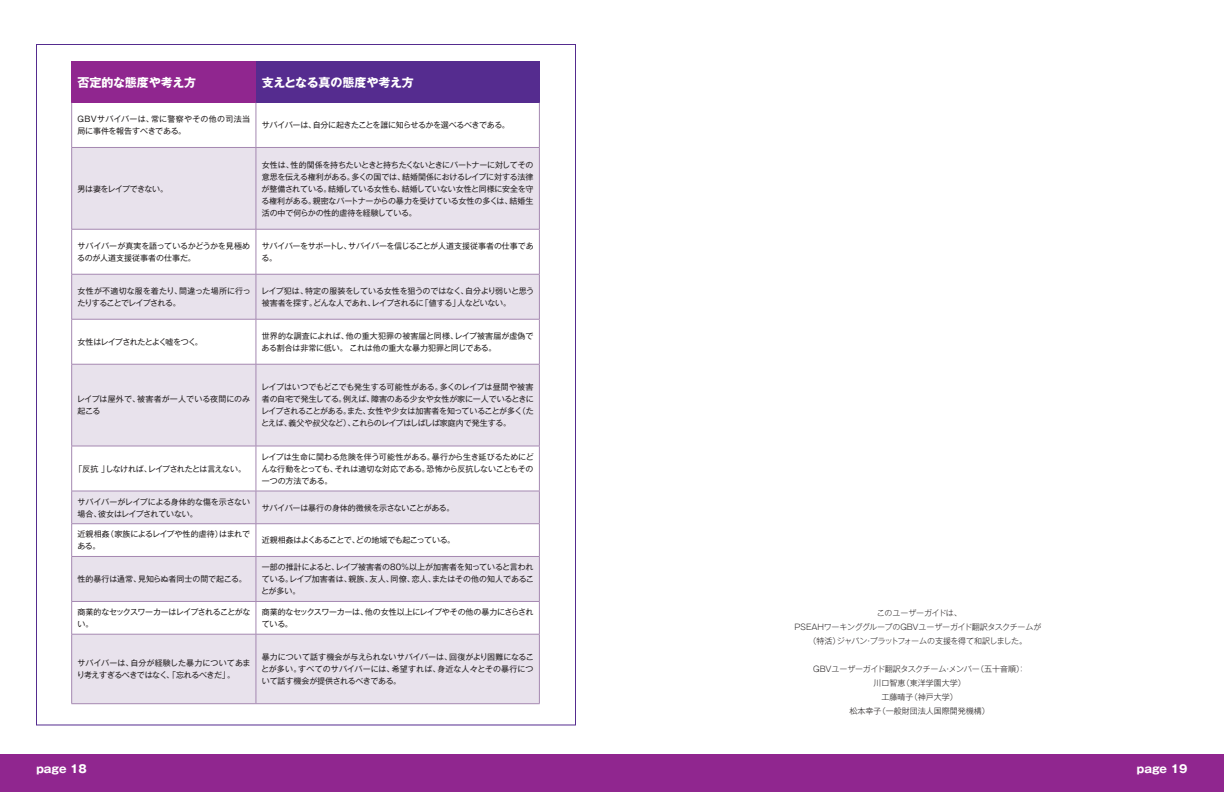
<style>
.page{position:relative;width:1224px;height:792px;background:#fff}
.page>*{position:absolute;margin:0;border:0;box-sizing:border-box;transform-origin:0 0}
.t1{font:700 12px "Gothic MB101 Pr 6 N";letter-spacing:-.02em;color:#fff}
.t2{font:700 12px "Gothic MB101 Pr 6 N";color:#fff}
.t3{font:700 11px "Gothic MB101 Pr 6 N";color:#fff}
.t4{font:8px/12px "Gothic MB101 Pr 6 N";letter-spacing:-.025em;color:#231f20}
.t5{font:300 8px "P Gothic MB101 Pr 6 N";letter-spacing:-.01em;color:#231f20}
.t6{font:8px/12px "Gothic MB101 Pr 6 N";letter-spacing:-.005em;color:#231f20}
.t7{font:8px/12px "Gothic MB101 Pr 6 N";letter-spacing:-.055em;color:#231f20}
.t8{font:8px/12px "Gothic MB101 Pr 6 N";letter-spacing:.02em;color:#231f20}
.t9{font:300 8px "P Gothic MB101 Pr 6 N";letter-spacing:-.055em;color:#231f20}
.t10{font:8px/12px "Gothic MB101 Pr 6 N";letter-spacing:.005em;color:#231f20}
.t11{font:8px "Gothic MB101 Pr 6 N";letter-spacing:-.06em;color:#231f20}
.t12{font:8px "Gothic MB101 Pr 6 N";letter-spacing:-.085em;color:#231f20}
</style>
<div class="page">
<div style="left:72px;top:62px;width:184px;height:41px;background:#90268f"></div>
<div style="left:256px;top:62px;width:283px;height:41px;background:#552c8f"></div>
<svg style="left:72px;top:148px;width:467px;height:555px;fill:#e8e2ec"></svg>
<hr style="left:71px;top:103px;width:1px;height:44px;background:#a588b1">
<hr style="left:256px;top:103px;width:1px;height:44px;background:#a588b1">
<hr style="left:539px;top:103px;width:1px;height:44px;background:#a588b1">
<hr style="left:71px;top:147px;width:185px;height:1px;background:#a588b1">
<hr style="left:71px;top:148px;width:1px;height:81px;background:#a588b1">
<hr style="left:256px;top:147px;width:284px;height:1px;background:#a588b1">
<hr style="left:256px;top:148px;width:1px;height:81px;background:#a588b1">
<hr style="left:539px;top:148px;width:1px;height:81px;background:#a588b1">
<hr style="left:71px;top:229px;width:185px;height:1px;background:#a588b1">
<hr style="left:71px;top:229px;width:1px;height:45px;background:#a588b1">
<hr style="left:256px;top:229px;width:284px;height:1px;background:#a588b1">
<hr style="left:256px;top:229px;width:1px;height:45px;background:#a588b1">
<hr style="left:539px;top:229px;width:1px;height:45px;background:#a588b1">
<hr style="left:71px;top:274px;width:185px;height:1px;background:#a588b1">
<hr style="left:71px;top:274px;width:1px;height:45px;background:#a588b1">
<hr style="left:256px;top:274px;width:284px;height:1px;background:#a588b1">
<hr style="left:256px;top:274px;width:1px;height:45px;background:#a588b1">
<hr style="left:539px;top:274px;width:1px;height:45px;background:#a588b1">
<hr style="left:71px;top:319px;width:185px;height:1px;background:#a588b1">
<hr style="left:71px;top:319px;width:1px;height:45px;background:#a588b1">
<hr style="left:256px;top:319px;width:284px;height:1px;background:#a588b1">
<hr style="left:256px;top:319px;width:1px;height:45px;background:#a588b1">
<hr style="left:539px;top:319px;width:1px;height:45px;background:#a588b1">
<hr style="left:71px;top:364px;width:185px;height:1px;background:#a588b1">
<hr style="left:71px;top:364px;width:1px;height:82px;background:#a588b1">
<hr style="left:256px;top:364px;width:284px;height:1px;background:#a588b1">
<hr style="left:256px;top:364px;width:1px;height:82px;background:#a588b1">
<hr style="left:539px;top:364px;width:1px;height:82px;background:#a588b1">
<hr style="left:71px;top:446px;width:185px;height:1px;background:#a588b1">
<hr style="left:71px;top:446px;width:1px;height:45px;background:#a588b1">
<hr style="left:256px;top:446px;width:284px;height:1px;background:#a588b1">
<hr style="left:256px;top:446px;width:1px;height:45px;background:#a588b1">
<hr style="left:539px;top:446px;width:1px;height:45px;background:#a588b1">
<hr style="left:71px;top:491px;width:185px;height:1px;background:#a588b1">
<hr style="left:71px;top:491px;width:1px;height:32px;background:#a588b1">
<hr style="left:256px;top:491px;width:284px;height:1px;background:#a588b1">
<hr style="left:256px;top:491px;width:1px;height:32px;background:#a588b1">
<hr style="left:539px;top:491px;width:1px;height:32px;background:#a588b1">
<hr style="left:71px;top:523px;width:185px;height:1px;background:#a588b1">
<hr style="left:71px;top:524px;width:1px;height:32px;background:#a588b1">
<hr style="left:256px;top:523px;width:284px;height:1px;background:#a588b1">
<hr style="left:256px;top:524px;width:1px;height:32px;background:#a588b1">
<hr style="left:539px;top:524px;width:1px;height:32px;background:#a588b1">
<hr style="left:71px;top:556px;width:185px;height:1px;background:#a588b1">
<hr style="left:71px;top:557px;width:1px;height:44px;background:#a588b1">
<hr style="left:256px;top:556px;width:284px;height:1px;background:#a588b1">
<hr style="left:256px;top:557px;width:1px;height:44px;background:#a588b1">
<hr style="left:539px;top:557px;width:1px;height:44px;background:#a588b1">
<hr style="left:71px;top:601px;width:185px;height:1px;background:#a588b1">
<hr style="left:71px;top:602px;width:1px;height:32px;background:#a588b1">
<hr style="left:256px;top:601px;width:284px;height:1px;background:#a588b1">
<hr style="left:256px;top:602px;width:1px;height:32px;background:#a588b1">
<hr style="left:539px;top:602px;width:1px;height:32px;background:#a588b1">
<hr style="left:71px;top:634px;width:185px;height:1px;background:#a588b1">
<hr style="left:71px;top:634px;width:1px;height:69px;background:#a588b1">
<hr style="left:256px;top:634px;width:284px;height:1px;background:#a588b1">
<hr style="left:256px;top:634px;width:1px;height:69px;background:#a588b1">
<hr style="left:539px;top:634px;width:1px;height:69px;background:#a588b1">
<hr style="left:71px;top:703px;width:185px;height:1px;background:#a588b1">
<hr style="left:256px;top:703px;width:284px;height:1px;background:#a588b1">
<div style="left:612px;top:754px;width:612px;height:38px;background:#90268f"></div>
<div style="left:0;top:754px;width:612px;height:38px;background:#90268f"></div>
<p class="t2" style="left:77px;top:72px;width:120px">否定的な態度や考え方</p>
<p class="t1" style="left:262px;top:72px;width:153px">支えとなる真の態度や考え方</p>
<p class="t8" style="left:78px;top:113px;width:174px">GBVサバイバーは、常に警察やその他の司法当局に事件を報告すべきである。</p>
<p class="t4" style="left:262px;top:119px;width:250px">サバイバーは、自分に起きたことを誰に知らせるかを選べるべきである。</p>
<p class="t7" style="left:77px;top:182px;width:92px">男は妻をレイプできない。</p>
<p class="t4" style="left:261px;top:158px;width:274px;text-align:justify">女性は、性的関係を持ちたいときと持ちたくないときにパートナーに対してその意思を伝える権利がある。多くの国では、結婚関係におけるレイプに対する法律が整備されている。結婚している女性も、結婚していない女性と同様に安全を守る権利がある。親密なパートナーからの暴力を受けている女性の多くは、結婚生活の中で何らかの性的虐待を経験している。</p>
<p class="t4" style="left:77px;top:239px;width:174px">サバイバーが真実を語っているかどうかを見極めるのが人道支援従事者の仕事だ。</p>
<p class="t4" style="left:261px;top:239px;width:274px">サバイバーをサポートし、サバイバーを信じることが人道支援従事者の仕事である。</p>
<p class="t4" style="left:77px;top:284px;width:175px">女性が不適切な服を着たり、間違った場所に行ったりすることでレイプされる。</p>
<p class="t4" style="left:261px;top:284px;width:275px">レイプ犯は、特定の服装をしている女性を狙うのではなく、自分より弱いと思う被害者を探す。どんな人であれ、レイプされるに「値する」人などいない。</p>
<p class="t12" style="left:78px;top:335px;width:127px">女性はレイプされたとよく嘘をつく。</p>
<p class="t6" style="left:262px;top:329px;width:273px">世界的な調査によれば、他の重大犯罪の被害届と同様、レイプ被害届が虚偽である割合は非常に低い。 これは他の重大な暴力犯罪と同じである。</p>
<p class="t10" style="left:77px;top:393px;width:175px">レイプは屋外で、被害者が一人でいる夜間にのみ起こる</p>
<p class="t11" style="left:75px;top:462px;width:173px">「反抗」しなければ、レイプされたとは言えない。</p>
<p class="t4" style="left:261px;top:381px;width:274px;text-align:justify">レイプはいつでもどこでも発生する可能性がある。多くのレイプは昼間や被害者の自宅で発生してる。例えば、障害のある少女や女性が家に一人でいるときにレイプされることがある。また、女性や少女は加害者を知っていることが多く（たとえば、義父や叔父など）、これらのレイプはしばしば家庭内で発生する。</p>
<p class="t4" style="left:261px;top:450px;width:274px;text-align:justify">レイプは生命に関わる危険を伴う可能性がある。暴行から生き延びるためにどんな行動をとっても、それは適切な対応である。恐怖から反抗しないこともその一つの方法である。</p>
<p class="t4" style="left:77px;top:495px;width:174px">サバイバーがレイプによる身体的な傷を示さない場合、彼女はレイプされていない。</p>
<p class="t4" style="left:262px;top:501px;width:194px">サバイバーは暴行の身体的徴候を示さないことがある。</p>
<p class="t4" style="left:77px;top:528px;width:174px">近親相姦（家族によるレイプや性的虐待）はまれである。</p>
<p class="t7" style="left:262px;top:534px;width:195px">近親相姦はよくあることで、どの地域でも起こっている。</p>
<p class="t4" style="left:78px;top:573px;width:171px">性的暴行は通常、見知らぬ者同士の間で起こる。</p>
<p class="t4" style="left:261px;top:561px;width:274px;text-align:justify">一部の推計によると、レイプ被害者の80％以上が加害者を知っていると言われている。レイプ加害者は、親族、友人、同僚、恋人、またはその他の知人であることが多い。</p>
<p class="t7" style="left:78px;top:605px;width:174px">商業的なセックスワーカーはレイプされることがない。</p>
<p class="t4" style="left:262px;top:605px;width:273px">商業的なセックスワーカーは、他の女性以上にレイプやその他の暴力にさらされている。</p>
<p class="t4" style="left:77px;top:657px;width:175px">サバイバーは、自分が経験した暴力についてあまり考えすぎるべきではなく、「忘れるべきだ」。</p>
<p class="t4" style="left:261px;top:651px;width:274px;text-align:justify">暴力について話す機会が与えられないサバイバーは、回復がより困難になることが多い。すべてのサバイバーには、希望すれば、身近な人々とその暴行について話す機会が提供されるべきである。</p>
<p class="t5" style="left:877px;top:606px;width:86px">このユーザーガイドは、</p>
<p class="t5" style="left:795px;top:620px;width:249px">PSEAHワーキンググループのGBVユーザーガイド翻訳タスクチームが</p>
<p class="t9" style="left:808px;top:634px;width:220px">（特活）ジャパン・プラットフォームの支援を得て和訳しました。</p>
<p class="t5" style="left:813px;top:662px;width:214px">GBVユーザーガイド翻訳タスクチーム・メンバー（五十音順）：</p>
<p class="t5" style="left:874px;top:676px;width:94px">川口智恵（東洋学園大学）</p>
<p class="t5" style="left:882px;top:690px;width:78px">工藤晴子（神戸大学）</p>
<p class="t5" style="left:850px;top:704px;width:142px">松本幸子（一般財団法人国際開発機構）</p>
<p class="t3" style="left:36px;top:759px;width:52px">page 18</p>
<p class="t3" style="left:1137px;top:759px;width:52px">page 19</p>
</div>
